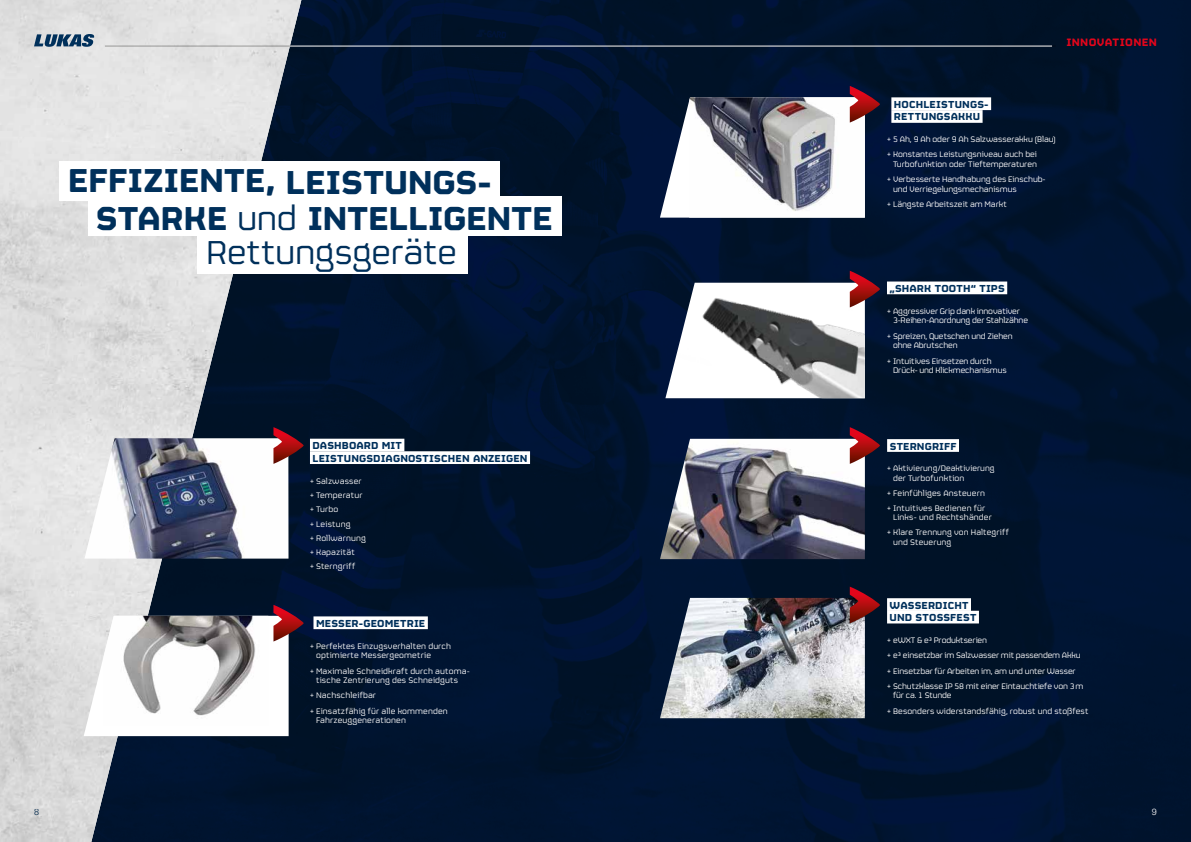
<style>
.page{position:relative;width:1191px;height:842px;background:#fff}
.page>*{position:absolute;margin:0;border:0;box-sizing:border-box;transform-origin:0 0}
.t1{font:700 37px/37.6px "FS Sinclair";letter-spacing:-.01em;color:#00305b}
.t2{font:37px "FS Sinclair";letter-spacing:-.01em;color:#00305b}
.t3{font:700 12px "FS Sinclair";letter-spacing:.025em;color:#e3051b}
.t4{font:700 11.3px/12.6px "FS Sinclair";letter-spacing:.01em;color:#00305b}
.t5{font:300 9px "Univers";color:#00305b}
.t6{font:300 9px "Univers";color:#fff}
.t7{font:8.9px/15.3px "FS Sinclair";color:#fff}
.t8{font:8.9px/9.6px "FS Sinclair";letter-spacing:-.02em;color:#fff}
.s1{font-weight:400}
</style>
<div class="page">
<img style="left:301px;top:0;width:890px;height:842px">
<img style="left:0;top:0;width:301px;height:842px">
<img style="left:660px;top:598px;width:205px;height:120px">
<div style="left:60px;top:161px;width:440px;height:40px;background:#fff"></div>
<div style="left:88px;top:197px;width:473px;height:39px;background:#fff"></div>
<div style="left:198px;top:235px;width:270px;height:39px;background:#fff"></div>
<div style="left:313px;top:616px;width:115px;height:13px;background:#fff"></div>
<img style="left:84px;top:438px;width:204px;height:121px">
<div style="left:310px;top:439px;width:94px;height:12px;background:#fff"></div>
<div style="left:310px;top:451px;width:220px;height:13px;background:#fff"></div>
<div style="left:887px;top:281px;width:120px;height:13px;background:#fff"></div>
<div style="left:891px;top:97px;width:100px;height:13px;background:#fff"></div>
<div style="left:891px;top:110px;width:91px;height:13px;background:#fff"></div>
<div style="left:887px;top:611px;width:92px;height:12px;background:#fff"></div>
<div style="left:887px;top:598px;width:84px;height:13px;background:#fff"></div>
<img style="left:660px;top:439px;width:205px;height:120px">
<div style="left:887px;top:439px;width:72px;height:13px;background:#fff"></div>
<svg style="left:660px;top:86px;width:220px;height:132px"></svg>
<svg style="left:665px;top:271px;width:215px;height:127px"></svg>
<svg style="left:273px;top:427px;width:31px;height:37px"></svg>
<svg style="left:849px;top:587px;width:31px;height:36px"></svg>
<svg style="left:84px;top:605px;width:220px;height:131px"></svg>
<svg style="left:849px;top:427px;width:31px;height:37px"></svg>
<svg style="left:34px;top:34px;width:60px;height:13px"></svg>
<hr style="left:595px;top:46px;width:460px;height:1px;background:#a8a8a7">
<hr style="left:105px;top:46px;width:193px;height:1px;background:#a8a8a7">
<hr style="left:290px;top:46px;width:762px;height:1px;background:#fff">
<h1 class="t1" style="left:96px;top:156px;width:459px;text-indent:-28px">EFFIZIENTE, LEISTUNGS-<br>STARKE <span class="s1">und</span> INTELLIGENTE</h1>
<h1 class="t2" style="left:206px;top:225px;width:252px">Rettungsgeräte</h1>
<p class="t4" style="left:312px;top:437px;width:216px">DASHBOARD MIT<br>LEISTUNGSDIAGNOSTISCHEN ANZEIGEN</p>
<p class="t7" style="left:310px;top:473px;width:57px;line-height:14.2px">+ Salzwasser + Temperatur + Turbo<br>+ Leistung<br>+ Rollwarnung + Kapazität<br>+ Sterngriff</p>
<p class="t4" style="left:316px;top:615px;width:111px">MESSER-GEOMETRIE</p>
<p class="t7" style="left:316px;top:640px;width:136px;line-height:9.6px;text-indent:-6px">+ Perfektes Einzugsverhalten durch optimierte Messergeometrie</p>
<p class="t7" style="left:316px;top:665px;width:155px;line-height:9.7px;text-indent:-6px">+ Maximale Schneidkraft durch automa&shy;tische Zentrierung des Schneidguts</p>
<p class="t7" style="left:310px;top:687px;width:139px">+ Nachschleifbar<br>+ Einsatzfähig für alle kommenden</p>
<p class="t7" style="left:316px;top:712px;width:91px">Fahrzeuggenerationen</p>
<h2 class="t3" style="left:1066px;top:31px;width:92px">INNOVATIONEN</h2>
<p class="t4" style="left:894px;top:96px;width:96px">HOCHLEISTUNGS-<br>RETTUNGSAKKU</p>
<p class="t7" style="left:887px;top:131px;width:170px">+ 5 Ah, 9 Ah oder 9 Ah Salzwasserakku (Blau) + Konstantes Leistungsniveau auch bei</p>
<p class="t7" style="left:887px;top:156px;width:160px;text-align:center">Turbofunktion oder Tieftemperaturen<br>+ Verbesserte Handhabung des Einschub-</p>
<p class="t7" style="left:887px;top:181px;width:131px;text-indent:6px">und Verriegelungsmechanismus + Längste Arbeitszeit am Markt</p>
<p class="t4" style="left:889px;top:280px;width:117px">„SHARK TOOTH“ TIPS</p>
<p class="t8" style="left:893px;top:305px;width:136px;text-indent:-6px">+ Aggressiver Grip dank innovativer<br>3-Reihen-Anordnung der Stahlzähne</p>
<p class="t8" style="left:893px;top:330px;width:121px;text-indent:-6px">+ Spreizen, Quetschen und Ziehen ohne Abrutschen</p>
<p class="t8" style="left:893px;top:355px;width:115px;text-indent:-6px">+ Intuitives Einsetzen durch<br>Drück- und Klickmechanismus</p>
<p class="t4" style="left:889px;top:438px;width:68px">STERNGRIFF</p>
<p class="t7" style="left:893px;top:463px;width:103px;line-height:9.4px;text-indent:-6px">+ Aktivierung/Deaktivierung der Turbofunktion</p>
<p class="t7" style="left:887px;top:485px;width:100px;line-height:15px">+ Feinfühliges Ansteuern + Intuitives Bedienen für</p>
<p class="t7" style="left:887px;top:509px;width:123px;line-height:15px;text-indent:6px">Links- und Rechtshänder<br>+ Klare Trennung von Haltegriff</p>
<p class="t7" style="left:893px;top:533px;width:60px">und Steuerung</p>
<p class="t4" style="left:889px;top:597px;width:80px">WASSERDICHT</p>
<p class="t7" style="left:887px;top:632px;width:198px">+ eWXT &amp; e³ Produktserien<br>+ e³ einsetzbar im Salzwasser mit passendem Akku + Einsetzbar für Arbeiten im, am und unter Wasser<br>+ Schutzklasse IP 58 mit einer Eintauchtiefe von 3m</p>
<p class="t7" style="left:887px;top:687px;width:203px;text-indent:6px">für ca. 1 Stunde<br>+ Besonders widerstandsfähig, robust und stoßfest</p>
<p class="t4" style="left:889px;top:609px;width:88px">UND STOSSFEST</p>
<p class="t5" style="left:34px;top:807px;width:7px">8</p>
<p class="t6" style="left:1152px;top:807px;width:7px">9</p>
</div>
